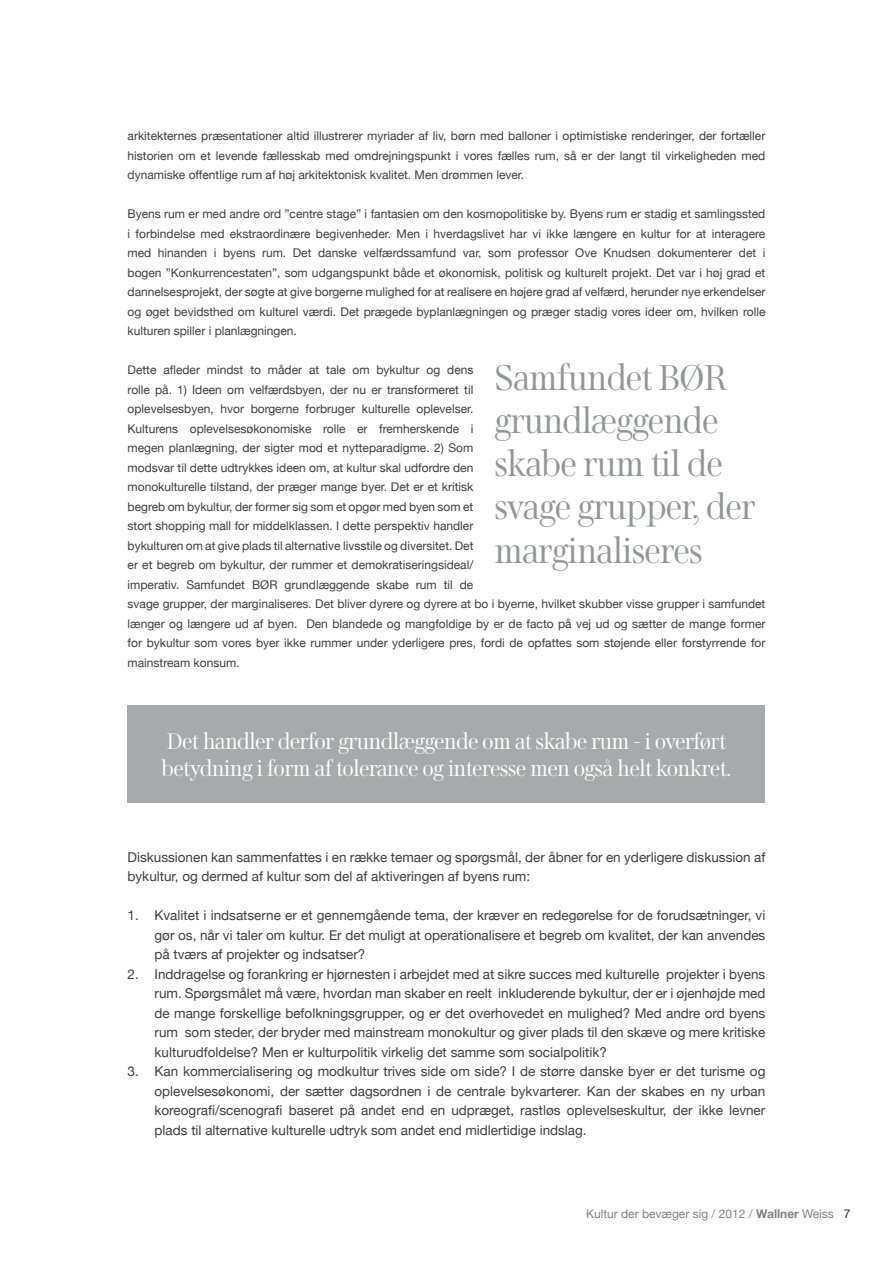
<style>
.page{position:relative;width:893px;height:1263px;background:#fff}
.page>*{position:absolute;margin:0;border:0;box-sizing:border-box;transform-origin:0 0}
.t1{font:36px/43.2px "Venti Quattro";color:#939598}
.t2{font:22.5px/27px "Venti Quattro";color:#fff}
.t3{font:13.5px/19.5px "Helvetica Neue";color:#3e3e3f;text-align:justify}
.t4{font:12px/19.5px "Helvetica Neue";color:#3e3e3f;text-align:justify}
.t5{font:12px "Helvetica Neue";color:#808285}
.s1{color:#939598}
.s2{font-weight:700}
.s3{color:#231f20}
</style>
<div class="page">
<div style="left:128px;top:706px;width:637px;height:97px;background:#a8a9ad"></div>
<p class="t4" style="left:128px;top:127px;width:639px">arkitekternes præsentationer altid illustrerer myriader af liv, børn med balloner i optimistiske renderinger, der fortæller historien om et levende fællesskab med omdrejningspunkt i vores fælles rum, så er der langt til virkeligheden med dynamiske offentlige rum af høj arkitektonisk kvalitet. Men drømmen lever.</p>
<p class="t4" style="left:128px;top:205px;width:639px">Byens rum er med andre ord ”centre stage” i fantasien om den kosmopolitiske by. Byens rum er stadig et samlingssted i forbindelse med ekstraordinære begivenheder. Men i hverdagslivet har vi ikke længere en kultur for at interagere med hinanden i byens rum. Det danske velfærdssamfund var, som professor Ove Knudsen dokumenterer det i bogen ”Konkurrencestaten”, som udgangspunkt både et økonomisk, politisk og kulturelt projekt. Det var i høj grad et dannelsesprojekt, der søgte at give borgerne mulighed for at realisere en højere grad af velfærd, herunder nye erkendelser og øget bevidsthed om kulturel værdi. Det prægede byplanlægningen og præger stadig vores ideer om, hvilken rolle kulturen spiller i planlægningen.</p>
<p class="t4" style="left:128px;top:361px;width:639px;text-align:left">Dette afleder mindst to måder at tale om bykultur og dens<br>rolle på. 1) Ideen om velfærdsbyen, der nu er transformeret til<br>oplevelsesbyen, hvor borgerne forbruger kulturelle oplevelser.<br>Kulturens oplevelsesøkonomiske rolle er fremherskende i<br>megen planlægning, der sigter mod et nytteparadigme. 2) Som<br>modsvar til dette udtrykkes ideen om, at kultur skal udfordre den<br>monokulturelle tilstand, der præger mange byer. Det er et kritisk<br>begreb om bykultur, der former sig som et opgør med byen som et<br>stort shopping mall for middelklassen. I dette perspektiv handler<br>bykulturen om at give plads til alternative livsstile og diversitet. Det<br>er et begreb om bykultur, der rummer et demokratiseringsideal/<br>imperativ. Samfundet BØR grundlæggende skabe rum til de<br>svage grupper, der marginaliseres. Det bliver dyrere og dyrere at bo i byerne, hvilket skubber visse grupper i samfundet længer og længere ud af byen. Den blandede og mangfoldige by er de facto på vej ud og sætter de mange former for bykultur som vores byer ikke rummer under yderligere pres, fordi de opfattes som støjende eller forstyrrende for mainstream konsum.</p>
<h1 class="t1" style="left:495px;top:356px;width:262px">Samfundet BØR grundlæggende skabe rum til de svage grupper, der marginaliseres</h1>
<h2 class="t2" style="left:162px;top:728px;width:571px">Det handler derfor grundlæggende om at skabe rum - i overført betydning i form af tolerance og interesse men også helt konkret.</h2>
<p class="t3" style="left:128px;top:848px;width:639px">Diskussionen kan sammenfattes i en række temaer og spørgsmål, der åbner for en yderligere diskussion af bykultur, og dermed af kultur som del af aktiveringen af byens rum:</p>
<p class="t3" style="left:155px;top:906px;width:612px;text-indent:-27px">1. Kvalitet i indsatserne er et gennemgående tema, der kræver en redegørelse for de forudsætninger, vi gør os, når vi taler om kultur. Er det muligt at operationalisere et begreb om kvalitet, der kan anvendes på tværs af projekter og indsatser?</p>
<p class="t3" style="left:155px;top:965px;width:612px;text-indent:-27px">2. Inddragelse og forankring er hjørnesten i arbejdet med at sikre succes med kulturelle projekter i byens rum. Spørgsmålet må være, hvordan man skaber en reelt inkluderende bykultur, der er i øjenhøjde med de mange forskellige befolkningsgrupper, og er det overhovedet en mulighed? Med andre ord byens rum som steder, der bryder med mainstream monokultur og giver plads til den skæve og mere kritiske kulturudfoldelse? Men er kulturpolitik virkelig det samme som socialpolitik?</p>
<p class="t3" style="left:155px;top:1062px;width:612px;text-indent:-27px">3. Kan kommercialisering og modkultur trives side om side? I de større danske byer er det turisme og oplevelsesøkonomi, der sætter dagsordnen i de centrale bykvarterer. Kan der skabes en ny urban koreografi/scenografi baseret på andet end en udpræget, rastløs oplevelseskultur, der ikke levner plads til alternative kulturelle udtryk som andet end midlertidige indslag.</p>
<p class="t5" style="left:586px;top:1205px;width:266px">Kultur der bevæger sig <span class="s1">/</span> 2012 <span class="s1">/</span> <span class="s2">Wallner</span> Weiss <span class="s3">7</span></p>
</div>
